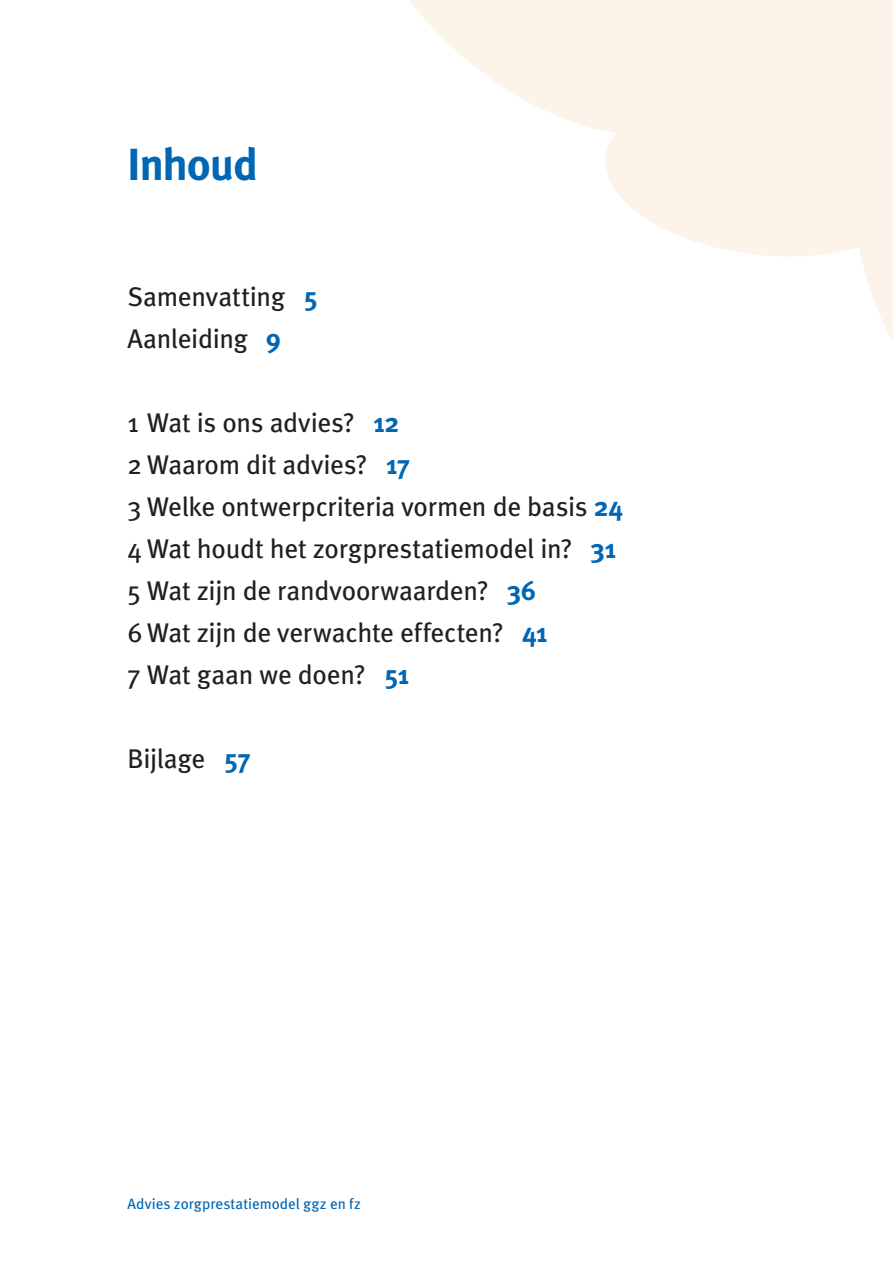
<style>
.page{position:relative;width:893px;height:1263px;background:#fff}
.page>*{position:absolute;margin:0;border:0;box-sizing:border-box;transform-origin:0 0}
.t1{font:700 45px "Meta";letter-spacing:-.015em;color:#0166b3}
.t2{font:27px/42px "Meta";letter-spacing:-.01em;color:#231f20}
.t3{font:15px "Meta";letter-spacing:.005em;color:#0166b3}
.s1{font-weight:700;color:#0166b3}
</style>
<div class="page">
<svg style="left:409px;top:0;width:484px;height:341px;fill:#fcf3e9"></svg>
<h1 class="t1" style="left:128px;top:138px;width:132px">Inhoud</h1>
<p class="t2" style="left:128px;top:275px;width:192px">Samenvatting <span class="s1">5<br></span>Aanleiding <span class="s1">9</span></p>
<p class="t2" style="left:128px;top:401px;width:496px">1 Wat is ons advies? <span class="s1">12<br></span>2 Waarom dit advies? <span class="s1">17<br></span>3 Welke ontwerpcriteria vormen de basis <span class="s1">24<br></span>4 Wat houdt het zorgprestatiemodel in? <span class="s1">31<br></span>5 Wat zijn de randvoorwaarden? <span class="s1">36<br></span>6 Wat zijn de verwachte effecten? <span class="s1">41<br></span>7 Wat gaan we doen? <span class="s1">51</span></p>
<p class="t2" style="left:128px;top:737px;width:125px">Bijlage <span class="s1">57</span></p>
<p class="t3" style="left:128px;top:1195px;width:235px">Advies zorgprestatiemodel ggz en fz</p>
</div>
